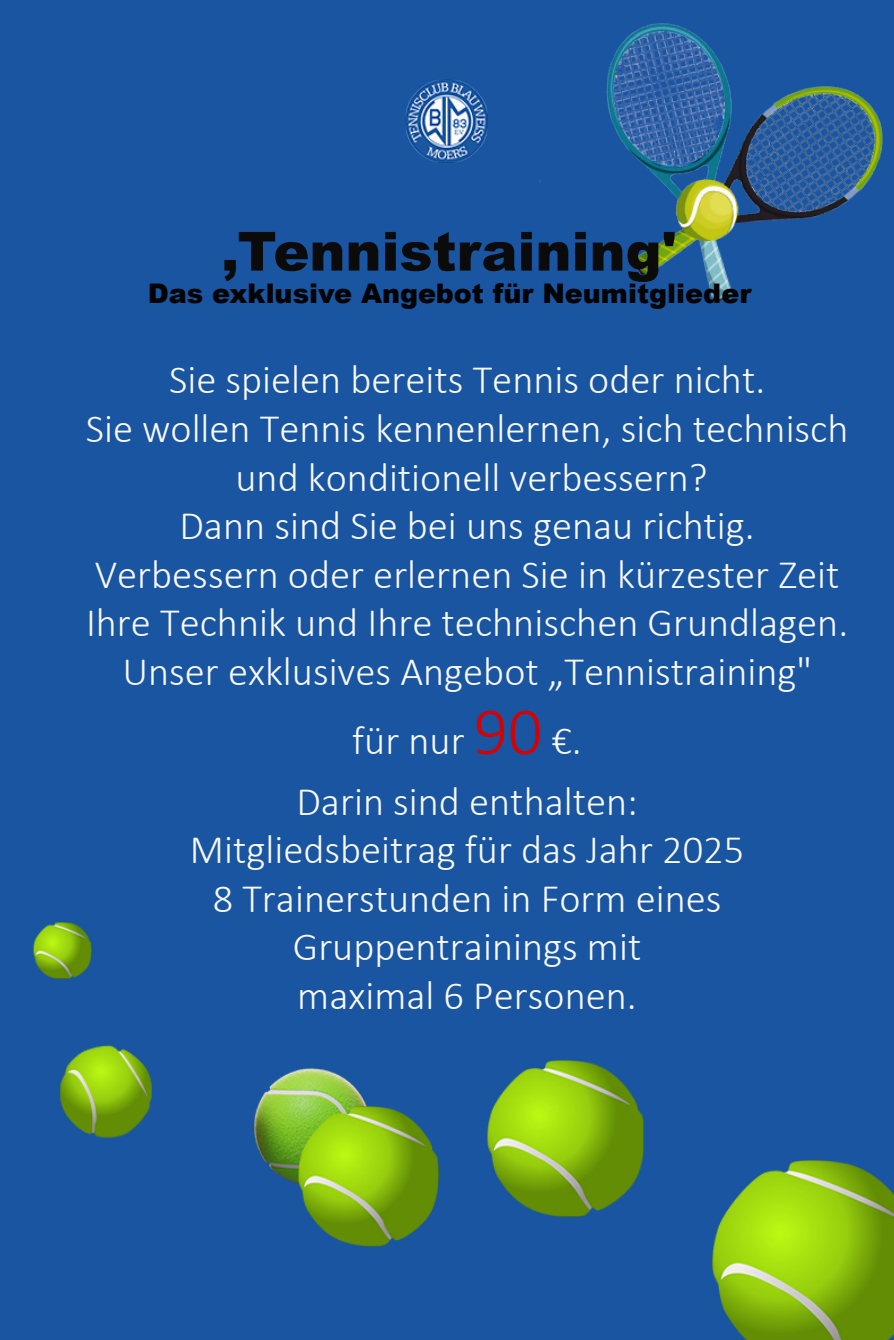
<style>
.page{position:relative;width:894px;height:1340px;background:#fff}
.page>*{position:absolute;margin:0;border:0;box-sizing:border-box;transform-origin:0 0}
.t1{font:900 54px "Arial";color:#0b0b0b}
.t2{font:300 40.5px/48.6px "Calibri";color:#f6f8fa;text-align:center}
.t3{font:900 27px "Arial";color:#030304}
.s1{font-size:67.5px;color:#d70000}
</style>
<div class="page">
<div style="left:0;top:0;width:893px;height:1340px;background:#1955a0"></div>
<img style="left:58px;top:1044px;width:95px;height:96px">
<img style="left:253px;top:1068px;width:118px;height:119px">
<img style="left:297px;top:1106px;width:142px;height:142px">
<img style="left:486px;top:1060px;width:158px;height:157px">
<img style="left:711px;top:1160px;width:182px;height:180px">
<img style="left:536px;top:21px;width:347px;height:282px">
<img style="left:33px;top:921px;width:59px;height:59px">
<img style="left:404px;top:79px;width:84px;height:84px">
<h1 class="t1" style="left:222px;top:232px;width:455px">‚Tennistraining'</h1>
<p class="t3" style="left:148px;top:284px;width:605px">Das exklusive Angebot für Neumitglieder</p>
<p class="t2" style="left:86px;top:355px;width:764px">Sie spielen bereits Tennis oder nicht.<br>Sie wollen Tennis kennenlernen, sich technisch und konditionell verbessern?<br>Dann sind Sie bei uns genau richtig.<br>Verbessern oder erlernen Sie in kürzester Zeit Ihre Technik und Ihre technischen Grundlagen.<br>Unser exklusives Angebot „Tennistraining"</p>
<p class="t2" style="left:296px;top:710px;width:343px;line-height:60.8px">für nur <span class="s1">90</span> €.<br>Darin sind enthalten:</p>
<p class="t2" style="left:190px;top:825px;width:555px">Mitgliedsbeitrag für das Jahr 2025<br>8 Trainerstunden in Form eines<br>Gruppentrainings mit<br>maximal 6 Personen.</p>
</div>
